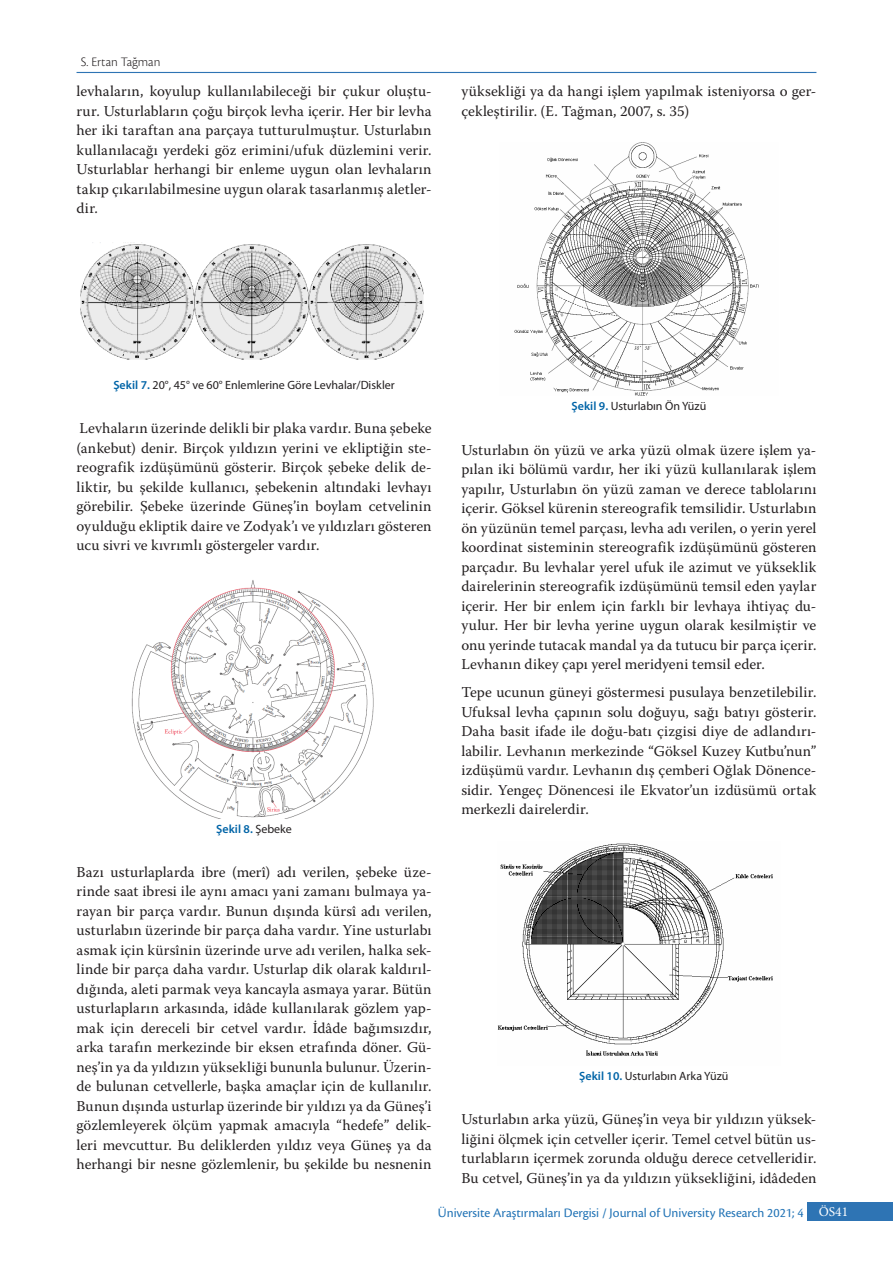
<style>
.page{position:relative;width:893px;height:1263px;background:#fff}
.page>*{position:absolute;margin:0;border:0;box-sizing:border-box;transform-origin:0 0}
.t1{font:15px/19.5px "Warnock Pro";letter-spacing:.01em;color:#231f20;text-align:justify}
.t2{font:13.5px "Cronos Pro";color:#2374b6}
.t3{font:300 13.5px "Cronos Pro";letter-spacing:-.005em;color:#231f20}
.t4{font:13.5px "Minion Pro";color:#fff}
.t5{font:12px "Myriad Pro";color:#231f20}
.t6{font:600 12px "Myriad Pro";letter-spacing:.005em;color:#0064a7}
.s1{font-weight:600;color:#0064a7}
.s2{font-weight:400;color:#231f20}
</style>
<div class="page">
<img style="left:80px;top:242px;width:344px;height:118px">
<img style="left:131px;top:580px;width:243px;height:238px">
<img style="left:514px;top:143px;width:245px;height:253px">
<img style="left:497px;top:843px;width:276px;height:213px">
<hr style="left:77px;top:72px;width:739px;height:1px;background:#2e74b4">
<div style="left:808px;top:1202px;width:85px;height:18px;background:#2e74b4"></div>
<p class="t3" style="left:81px;top:54px;width:81px">S. Ertan Tağman</p>
<p class="t1" style="left:77px;top:81px;width:357px">levhaların, koyulup kullanılabileceği bir çukur oluştu&shy;rur. Usturlabların çoğu birçok levha içerir. Her bir levha her iki taraftan ana parçaya tutturulmuştur. Usturlabın kullanılacağı yerdeki göz erimini/ufuk düzlemini verir.<br>Usturlablar herhangi bir enleme uygun olan levhaların takıp çıkarılabilmesine uygun olarak tasarlanmış aletler&shy;dir.</p>
<p class="t1" style="left:461px;top:81px;width:357px">yüksekliği ya da hangi işlem yapılmak isteniyorsa o ger&shy;çekleştirilir. (E. Tağman, 2007, s. 35)</p>
<p class="t5" style="left:113px;top:378px;width:283px"><span class="s1">Şekil 7.</span> 20°, 45° ve 60° Enlemlerine Göre Levhalar/Diskler</p>
<p class="t1" style="left:77px;top:418px;width:357px">Levhaların üzerinde delikli bir plaka vardır. Buna şebeke (ankebut) denir. Birçok yıldızın yerini ve ekliptiğin ste&shy;reografik izdüşümünü gösterir. Birçok şebeke delik de&shy;liktir, bu şekilde kullanıcı, şebekenin altındaki levhayı görebilir. Şebeke üzerinde Güneş’in boylam cetvelinin oyulduğu ekliptik daire ve Zodyak’ı ve yıldızları gösteren ucu sivri ve kıvrımlı göstergeler vardır.</p>
<p class="t5" style="left:571px;top:399px;width:136px"><span class="s1">Şekil 9.</span> Usturlabın Ön Yüzü</p>
<p class="t1" style="left:461px;top:440px;width:357px">Usturlabın ön yüzü ve arka yüzü olmak üzere işlem ya&shy;pılan iki bölümü vardır, her iki yüzü kullanılarak işlem yapılır, Usturlabın ön yüzü zaman ve derece tablolarını içerir. Göksel kürenin stereografik temsilidir. Usturlabın ön yüzünün temel parçası, levha adı verilen, o yerin yerel koordinat sisteminin stereografik izdüşümünü gösteren parçadır. Bu levhalar yerel ufuk ile azimut ve yükseklik dairelerinin stereografik izdüşümünü temsil eden yaylar içerir. Her bir enlem için farklı bir levhaya ihtiyaç du&shy;yulur. Her bir levha yerine uygun olarak kesilmiştir ve onu yerinde tutacak mandal ya da tutucu bir parça içerir.<br>Levhanın dikey çapı yerel meridyeni temsil eder.</p>
<p class="t1" style="left:461px;top:682px;width:357px">Tepe ucunun güneyi göstermesi pusulaya benzetilebilir.<br>Ufuksal levha çapının solu doğuyu, sağı batıyı gösterir.<br>Daha basit ifade ile doğu-batı çizgisi diye de adlandırı&shy;labilir. Levhanın merkezinde “Göksel Kuzey Kutbu’nun” izdüşümü vardır. Levhanın dış çemberi Oğlak Dönence&shy;sidir. Yengeç Dönencesi ile Ekvator’un izdüsümü ortak merkezli dairelerdir.</p>
<p class="t6" style="left:216px;top:821px;width:77px">Şekil 8. <span class="s2">Şebeke</span></p>
<p class="t1" style="left:77px;top:862px;width:357px">Bazı usturlaplarda ibre (merî) adı verilen, şebeke üze&shy;rinde saat ibresi ile aynı amacı yani zamanı bulmaya ya&shy;rayan bir parça vardır. Bunun dışında kürsî adı verilen, usturlabın üzerinde bir parça daha vardır. Yine usturlabı asmak için kürsînin üzerinde urve adı verilen, halka sek&shy;linde bir parça daha vardır. Usturlap dik olarak kaldırıl&shy;dığında, aleti parmak veya kancayla asmaya yarar. Bütün usturlapların arkasında, idâde kullanılarak gözlem yap&shy;mak için dereceli bir cetvel vardır. İdâde bağımsızdır, arka tarafın merkezinde bir eksen etrafında döner. Gü&shy;neş’in ya da yıldızın yüksekliği bununla bulunur. Üzerin&shy;de bulunan cetvellerle, başka amaçlar için de kullanılır.<br>Bunun dışında usturlap üzerinde bir yıldızı ya da Güneş’i gözlemleyerek ölçüm yapmak amacıyla “hedefe” delik&shy;leri mevcuttur. Bu deliklerden yıldız veya Güneş ya da herhangi bir nesne gözlemlenir, bu şekilde bu nesnenin</p>
<p class="t5" style="left:579px;top:1068px;width:151px"><span class="s1">Şekil 10.</span> Usturlabın Arka Yüzü</p>
<p class="t1" style="left:461px;top:1109px;width:357px">Usturlabın arka yüzü, Güneş’in veya bir yıldızın yüksek&shy;liğini ölçmek için cetveller içerir. Temel cetvel bütün us&shy;turlabların içermek zorunda olduğu derece cetvelleridir.<br>Bu cetvel, Güneş’in ya da yıldızın yüksekliğini, idâdeden</p>
<p class="t2" style="left:438px;top:1204px;width:367px">Üniversite Araştırmaları Dergisi / Journal of University Research 2021; 4</p>
<p class="t4" style="left:819px;top:1203px;width:31px">ÖS41</p>
</div>
